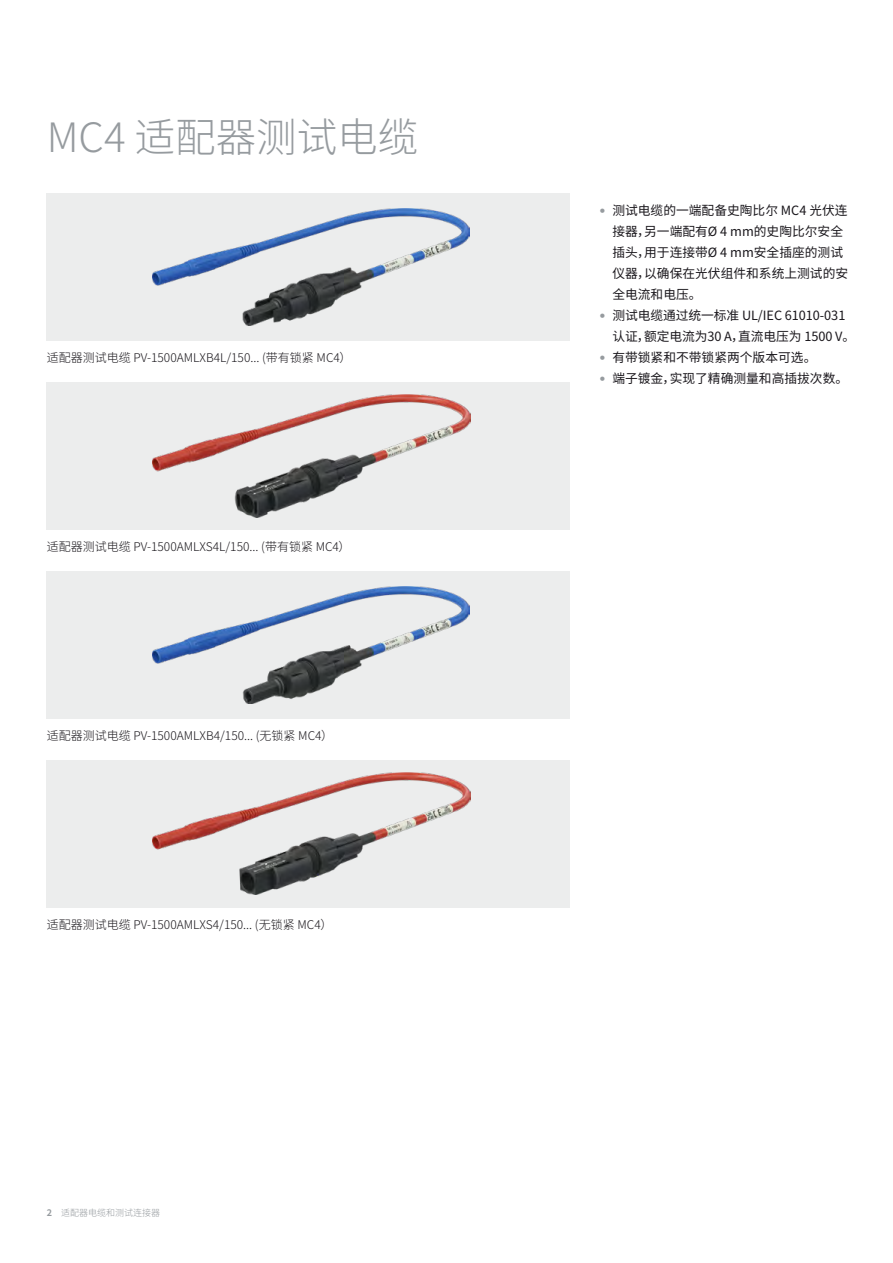
<style>
.page{position:relative;width:893px;height:1263px;background:#fff}
.page>*{position:absolute;margin:0;border:0;box-sizing:border-box;transform-origin:0 0}
.Headline_Inside_CN{font:300 40.5px "Noto Sans CJ Ksc";color:#969b9f}
.t1{font:12.75px/21px "Noto Sans CJ Ksc";color:#1a171c}
.Caption_Inside_CN{font:300 12px "Noto Sans CJ Ksc";color:#1a171c}
.t2{font:300 9px "Noto Sans CJ Ksc";color:#969b9f}
.s1{font-weight:700}
.s2{font-family:"Helvetica Neue LTW1 G";font-weight:300;font-size:12px;color:#969b9f}
</style>
<div class="page">
<div style="left:47px;top:194px;width:523px;height:147px;background:#eceded"></div>
<div style="left:47px;top:572px;width:523px;height:147px;background:#eceded"></div>
<div style="left:47px;top:383px;width:523px;height:147px;background:#eceded"></div>
<div style="left:47px;top:761px;width:523px;height:147px;background:#eceded"></div>
<img style="left:153px;top:209px;width:317px;height:116px">
<img style="left:153px;top:587px;width:317px;height:116px">
<img style="left:152px;top:394px;width:318px;height:124px">
<img style="left:152px;top:772px;width:318px;height:122px">
<p class="Headline_Inside_CN" style="left:47px;top:114px;width:373px">MC4 适配器测试电缆</p>
<p class="Caption_Inside_CN" style="left:47px;top:351px;width:306px">适配器测试电缆 PV-1500AMLXB4L/150... (带有锁紧 MC4）</p>
<p class="Caption_Inside_CN" style="left:47px;top:540px;width:305px">适配器测试电缆 PV-1500AMLXS4L/150... (带有锁紧 MC4）</p>
<p class="Caption_Inside_CN" style="left:47px;top:729px;width:288px">适配器测试电缆 PV-1500AMLXB4/150... (无锁紧 MC4）</p>
<p class="Caption_Inside_CN" style="left:47px;top:918px;width:287px">适配器测试电缆 PV-1500AMLXS4/150... (无锁紧 MC4）</p>
<p class="t2" style="left:47px;top:1208px;width:115px"><span class="s1">2</span> 适配器电缆和测试连接器</p>
<p class="t1" style="left:612px;top:200px;width:237px;text-indent:-13px"><span class="s2">•</span> 测试电缆的一端配备史陶比尔 MC4 光伏连接器，另一端配有Ø 4 mm的史陶比尔安全插头，用于连接带Ø 4 mm安全插座的测试仪器，以确保在光伏组件和系统上测试的安全电流和电压。</p>
<p class="t1" style="left:612px;top:305px;width:244px;text-indent:-13px"><span class="s2">•</span> 测试电缆通过统一标准 UL/IEC 61010-031认证，额定电流为30 A，直流电压为 1500 V。</p>
<p class="t1" style="left:600px;top:347px;width:218px"><span class="s2">•</span> 有带锁紧和不带锁紧两个版本可选。</p>
<p class="t1" style="left:600px;top:368px;width:250px"><span class="s2">•</span> 端子镀金，实现了精确测量和高插拔次数。</p>
</div>
